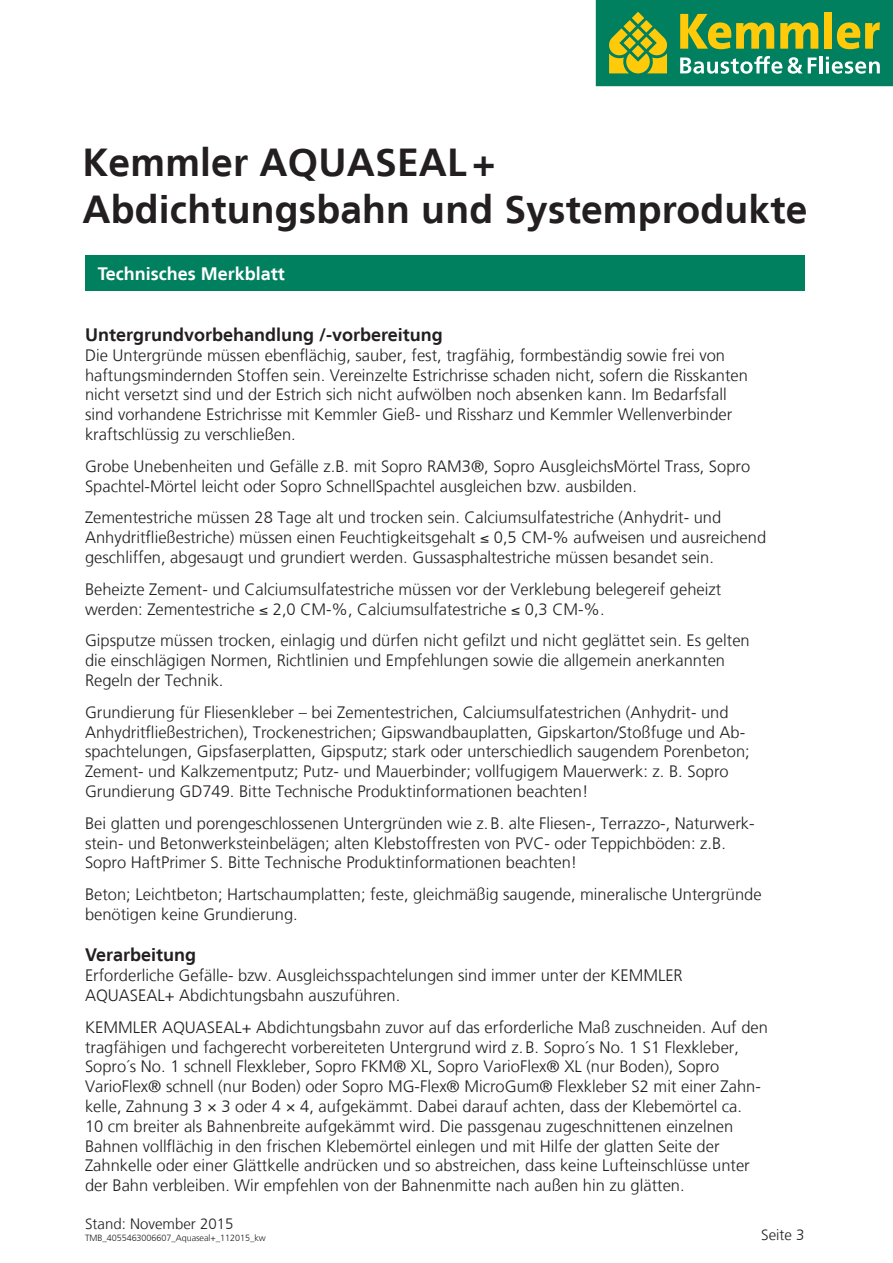
<style>
.page{position:relative;width:893px;height:1263px;background:#fff}
.page>*{position:absolute;margin:0;border:0;box-sizing:border-box;transform-origin:0 0}
.t1{font:700 39px/46.8px "Frutiger LT";letter-spacing:.005em;color:#231f20}
.t2{font:700 18px "Frutiger LT";color:#231f20}
.t3{font:700 18px "Frutiger LT";color:#fff}
.t4{font:300 16.5px/19.8px "Frutiger LT";color:#231f20}
.t5{font:300 15px "Frutiger LT";color:#231f20}
.t6{font:300 9px "Frutiger LT";letter-spacing:-.005em;color:#231f20}
</style>
<div class="page">
<div style="left:596px;top:0;width:297px;height:86px;background:#00805f"></div>
<svg style="left:680px;top:56px;width:102px;height:18px"></svg>
<svg style="left:788px;top:57px;width:28px;height:17px"></svg>
<hr style="left:819px;top:56px;width:3px;height:17px;background:#fff">
<svg style="left:826px;top:57px;width:54px;height:17px"></svg>
<svg style="left:609px;top:12px;width:59px;height:62px"></svg>
<svg style="left:680px;top:14px;width:94px;height:35px"></svg>
<svg style="left:780px;top:23px;width:38px;height:26px"></svg>
<div style="left:824px;top:12px;width:8px;height:37px;background:#feca0a"></div>
<svg style="left:837px;top:22px;width:43px;height:27px"></svg>
<div style="left:85px;top:255px;width:720px;height:36px;background:#00805f"></div>
<h1 class="t1" style="left:82px;top:139px;width:727px">Kemmler AQUASEAL+<br>Abdichtungsbahn und Systemprodukte</h1>
<p class="t3" style="left:98px;top:263px;width:189px">Technisches Merkblatt</p>
<p class="t2" style="left:85px;top:324px;width:359px">Untergrundvorbehandlung /-vorbereitung</p>
<p class="t4" style="left:85px;top:345px;width:664px">Die Untergründe müssen ebenflächig, sauber, fest, tragfähig, formbeständig sowie frei von haftungsmindernden Stoffen sein. Vereinzelte Estrichrisse schaden nicht, sofern die Risskanten nicht versetzt sind und der Estrich sich nicht aufwölben noch absenken kann. Im Bedarfsfall sind vorhandene Estrichrisse mit Kemmler Gieß- und Rissharz und Kemmler Wellenverbinder kraftschlüssig zu verschließen.</p>
<p class="t4" style="left:85px;top:456px;width:667px">Grobe Unebenheiten und Gefälle z.B. mit Sopro RAM3®, Sopro AusgleichsMörtel Trass, Sopro<br>Spachtel-Mörtel leicht oder Sopro SchnellSpachtel ausgleichen bzw. ausbilden.</p>
<p class="t4" style="left:85px;top:508px;width:683px">Zementestriche müssen 28 Tage alt und trocken sein. Calciumsulfatestriche (Anhydrit- und<br>Anhydritfließestriche) müssen einen Feuchtigkeitsgehalt ≤ 0,5 CM-% aufweisen und ausreichend geschliffen, abgesaugt und grundiert werden. Gussasphaltestriche müssen besandet sein.</p>
<p class="t4" style="left:85px;top:579px;width:638px">Beheizte Zement- und Calciumsulfatestriche müssen vor der Verklebung belegereif geheizt werden: Zementestriche ≤ 2,0 CM-%, Calciumsulfatestriche ≤ 0,3 CM-%.</p>
<p class="t4" style="left:85px;top:631px;width:666px">Gipsputze müssen trocken, einlagig und dürfen nicht gefilzt und nicht geglättet sein. Es gelten die einschlägigen Normen, Richtlinien und Empfehlungen sowie die allgemein anerkannten<br>Regeln der Technik.</p>
<p class="t4" style="left:85px;top:702px;width:666px">Grundierung für Fliesenkleber – bei Zementestrichen, Calciumsulfatestrichen (Anhydrit- und Anhydritfließestrichen), Trockenestrichen; Gipswandbauplatten, Gipskarton/Stoßfuge und Ab&shy;spachtelungen, Gipsfaserplatten, Gipsputz; stark oder unterschiedlich saugendem Porenbeton; Zement- und Kalkzementputz; Putz- und Mauerbinder; vollfugigem Mauerwerk: z. B. Sopro Grundierung GD749. Bitte Technische Produktinformationen beachten!</p>
<p class="t4" style="left:85px;top:813px;width:671px">Bei glatten und porengeschlossenen Untergründen wie z.B. alte Fliesen-, Terrazzo-, Naturwerk&shy;stein- und Betonwerksteinbelägen; alten Klebstoffresten von PVC- oder Teppichböden: z.B.<br>Sopro HaftPrimer S. Bitte Technische Produktinformationen beachten!</p>
<p class="t4" style="left:85px;top:885px;width:678px">Beton; Leichtbeton; Hartschaumplatten; feste, gleichmäßig saugende, mineralische Untergründe benötigen keine Grundierung.</p>
<p class="t2" style="left:85px;top:944px;width:113px">Verarbeitung</p>
<p class="t4" style="left:85px;top:966px;width:599px">Erforderliche Gefälle- bzw. Ausgleichsspachtelungen sind immer unter der KEMMLER<br>AQUASEAL+ Abdichtungsbahn auszuführen.</p>
<p class="t4" style="left:85px;top:1017px;width:684px">KEMMLER AQUASEAL+ Abdichtungsbahn zuvor auf das erforderliche Maß zuschneiden. Auf den tragfähigen und fachgerecht vorbereiteten Untergrund wird z.B. Sopro´s No. 1 S1 Flexkleber, Sopro´s No. 1 schnell Flexkleber, Sopro FKM® XL, Sopro VarioFlex® XL (nur Boden), Sopro VarioFlex® schnell (nur Boden) oder Sopro MG-Flex® MicroGum® Flexkleber S2 mit einer Zahn&shy;kelle, Zahnung 3 × 3 oder 4 × 4, aufgekämmt. Dabei darauf achten, dass der Klebemörtel ca.<br>10 cm breiter als Bahnenbreite aufgekämmt wird. Die passgenau zugeschnittenen einzelnen Bahnen vollflächig in den frischen Klebemörtel einlegen und mit Hilfe der glatten Seite der Zahnkelle oder einer Glättkelle andrücken und so abstreichen, dass keine Lufteinschlüsse unter der Bahn verbleiben. Wir empfehlen von der Bahnenmitte nach außen hin zu glätten.</p>
<p class="t5" style="left:85px;top:1215px;width:150px">Stand: November 2015</p>
<p class="t6" style="left:85px;top:1232px;width:182px">TMB_4055463006607_Aquaseal+_112015_kw</p>
<p class="t5" style="left:761px;top:1227px;width:45px">Seite 3</p>
</div>
